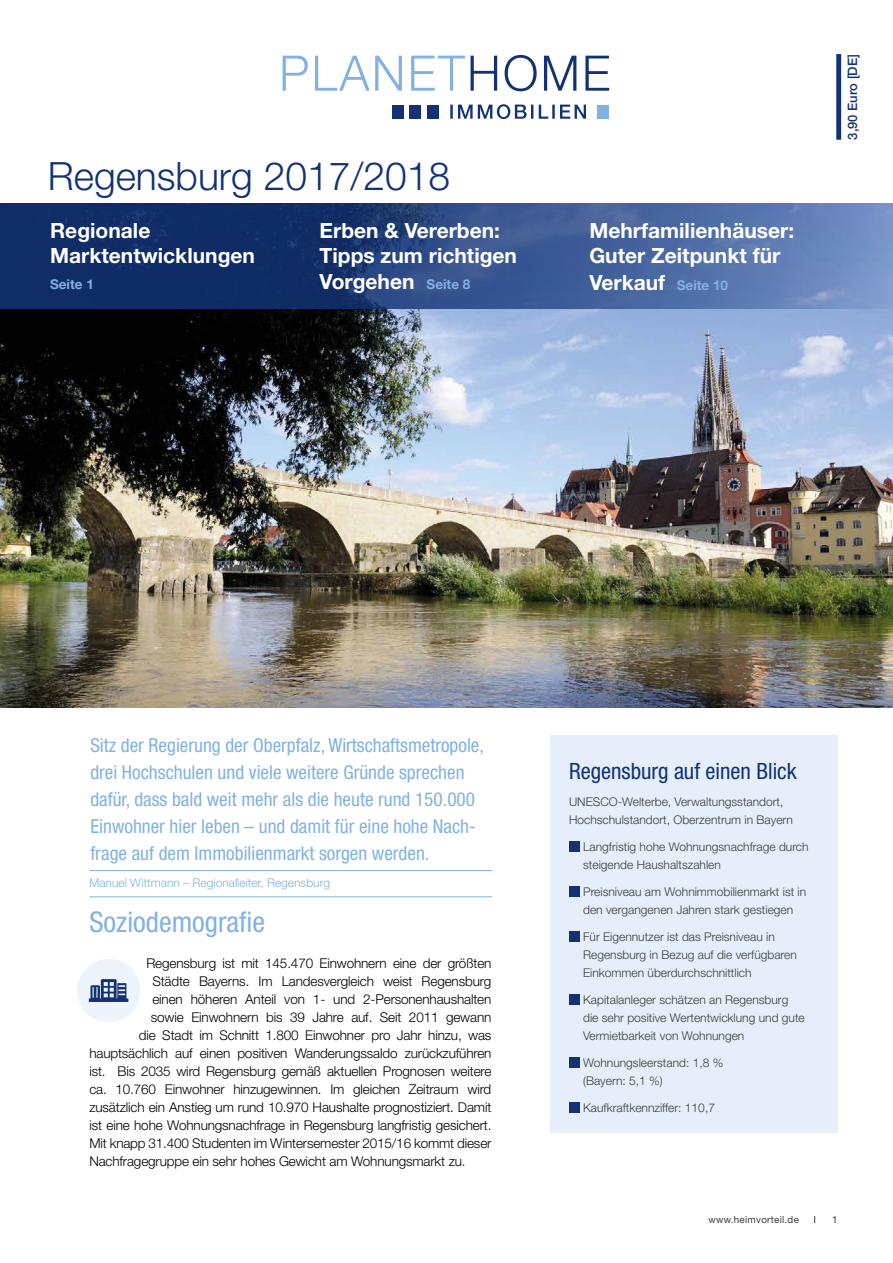
<style>
.page{position:relative;width:893px;height:1263px;background:#fff}
.page>*{position:absolute;margin:0;border:0;box-sizing:border-box;transform-origin:0 0}
.t1{font:300 39px "Helvetica Neue LT Std";color:#123274}
.t2{font:condensed 28.5px "Helvetica Neue LT Std";color:#81b2e1}
.t3{font:condensed 22.5px "Helvetica Neue LT Std";color:#123274}
.t4{font:700 21px/25.7px "Helvetica Neue LT Std";color:#fff}
.t5{font:condensed 19.2px/27px "Helvetica Neue LT Std";color:#81b2e1}
.t6{font:300 13.5px "Helvetica Neue LT Std";letter-spacing:-.01em;color:#000}
.t7{font:700 13.5px "Helvetica Neue LT Std";color:#81b2e1}
.t8{font:500 13.05px "Helvetica Neue LT Std";color:#123274}
.t9{font:300 12px/18px "Helvetica Neue LT Std";color:#3c3c3b}
.t10{font:300 12px "Helvetica Neue LT Std";color:#81b2e1}
.t11{font:9.75px "Helvetica Neue LT Std";letter-spacing:.03em;color:#3c3c3b}
.s1{font-size:13.5px;color:#81b2e1}
</style>
<div class="page">
<div style="left:77px;top:959px;width:63px;height:63px;background:#eef4fb;border-radius:50%"></div>
<svg style="left:89px;top:979px;width:39px;height:23px"></svg>
<div style="left:550px;top:735px;width:288px;height:397px;background:#e5eefa"></div>
<div style="left:569px;top:841px;width:10px;height:10px;background:#123274"></div>
<div style="left:569px;top:886px;width:10px;height:10px;background:#123274"></div>
<div style="left:569px;top:931px;width:10px;height:10px;background:#123274"></div>
<div style="left:569px;top:994px;width:10px;height:10px;background:#123274"></div>
<div style="left:569px;top:1057px;width:10px;height:10px;background:#123274"></div>
<div style="left:569px;top:1102px;width:10px;height:10px;background:#123274"></div>
<hr style="left:89px;top:870px;width:403px;height:1px;background:#81b2e1">
<hr style="left:89px;top:896px;width:403px;height:1px;background:#81b2e1">
<img style="left:0;top:309px;width:893px;height:398px">
<div style="left:836px;top:54px;width:5px;height:86px;background:#123274"></div>
<svg style="left:471px;top:55px;width:138px;height:36px"></svg>
<svg style="left:283px;top:56px;width:182px;height:35px"></svg>
<div style="left:597px;top:105px;width:12px;height:14px;background:#81b2e1"></div>
<div style="left:392px;top:105px;width:12px;height:14px;background:#123274"></div>
<div style="left:409px;top:105px;width:12px;height:14px;background:#123274"></div>
<div style="left:427px;top:105px;width:12px;height:14px;background:#123274"></div>
<svg style="left:450px;top:104px;width:136px;height:15px"></svg>
<svg style="left:0;top:203px;width:893px;height:106px;background:#335089"></svg>
<h1 class="t1" style="left:48px;top:152px;width:404px">Regensburg 2017/2018</h1>
<h3 class="t4" style="left:320px;top:217px;width:199px">Erben &amp; Vererben:<br>Tipps zum richtigen<br>Vorgehen <span class="s1">Seite 8</span></h3>
<h3 class="t4" style="left:589px;top:217px;width:206px;line-height:26.1px">Mehrfamilienhäuser:<br>Guter Zeitpunkt für<br>Verkauf <span class="s1">Seite 10</span></h3>
<h3 class="t4" style="left:50px;top:217px;width:206px;line-height:25.2px">Regionale<br>Marktentwicklungen</h3>
<p class="t7" style="left:50px;top:276px;width:45px">Seite 1</p>
<p class="t8" style="left:845px;top:140px;width:87px;rotate:-90deg">3,90 Euro [DE]</p>
<p class="t5" style="left:90px;top:732px;width:395px">Sitz der Regierung der Oberpfalz, Wirtschaftsmetropole, drei Hochschulen und viele weitere Gründe sprechen dafür, dass bald weit mehr als die heute rund 150.000<br>Einwohner hier leben – und damit für eine hohe Nach&shy;frage auf dem Immobilienmarkt sorgen werden.</p>
<p class="t10" style="left:89px;top:876px;width:242px">Manuel Wittmann – Regionalleiter, Regensburg</p>
<h2 class="t2" style="left:89px;top:906px;width:177px">Soziodemografie</h2>
<p class="t6" style="left:146px;top:955px;width:347px">Regensburg ist mit 145.470 Einwohnern eine der größten</p>
<p class="t6" style="left:152px;top:973px;width:341px">Städte Bayerns. Im Landesvergleich weist Regensburg</p>
<p class="t6" style="left:152px;top:991px;width:341px">einen höheren Anteil von 1- und 2-Personenhaushalten</p>
<p class="t6" style="left:151px;top:1009px;width:342px">sowie Einwohnern bis 39 Jahre auf. Seit 2011 gewann</p>
<p class="t6" style="left:139px;top:1027px;width:354px">die Stadt im Schnitt 1.800 Einwohner pro Jahr hinzu, was</p>
<p class="t6" style="left:89px;top:1045px;width:404px">hauptsächlich auf einen positiven Wanderungssaldo zurückzuführen</p>
<p class="t6" style="left:89px;top:1063px;width:404px">ist. Bis 2035 wird Regensburg gemäß aktuellen Prognosen weitere</p>
<p class="t6" style="left:89px;top:1081px;width:403px">ca. 10.760 Einwohner hinzugewinnen. Im gleichen Zeitraum wird</p>
<p class="t6" style="left:89px;top:1099px;width:404px">zusätzlich ein Anstieg um rund 10.970 Haushalte prognostiziert. Damit</p>
<p class="t6" style="left:89px;top:1117px;width:404px">ist eine hohe Wohnungsnachfrage in Regensburg langfristig gesichert.</p>
<p class="t6" style="left:89px;top:1135px;width:404px">Mit knapp 31.400 Studenten im Wintersemester 2015/16 kommt dieser</p>
<p class="t6" style="left:89px;top:1153px;width:378px">Nachfragegruppe ein sehr hohes Gewicht am Wohnungsmarkt zu.</p>
<h3 class="t3" style="left:569px;top:758px;width:229px">Regensburg auf einen Blick</h3>
<p class="t9" style="left:569px;top:793px;width:226px">UNESCO-Welterbe, Verwaltungsstandort,<br>Hochschulstandort, Oberzentrum in Bayern</p>
<p class="t9" style="left:583px;top:838px;width:227px">Langfristig hohe Wohnungsnachfrage durch steigende Haushaltszahlen</p>
<p class="t9" style="left:583px;top:883px;width:225px">Preisniveau am Wohnimmobilienmarkt ist in den vergangenen Jahren stark gestiegen</p>
<p class="t9" style="left:583px;top:928px;width:215px">Für Eigennutzer ist das Preisniveau in<br>Regensburg in Bezug auf die verfügbaren<br>Einkommen überdurchschnittlich</p>
<p class="t9" style="left:583px;top:991px;width:223px">Kapitalanleger schätzen an Regensburg die sehr positive Wertentwicklung und gute<br>Vermietbarkeit von Wohnungen</p>
<p class="t9" style="left:583px;top:1054px;width:142px">Wohnungsleerstand: 1,8 % (Bayern: 5,1 %)</p>
<p class="t9" style="left:583px;top:1099px;width:133px">Kaufkraftkennziffer: 110,7</p>
<p class="t11" style="left:708px;top:1214px;width:92px">www.heimvorteil.de</p>
<p class="t11" style="left:832px;top:1214px;width:7px">1</p>
</div>
